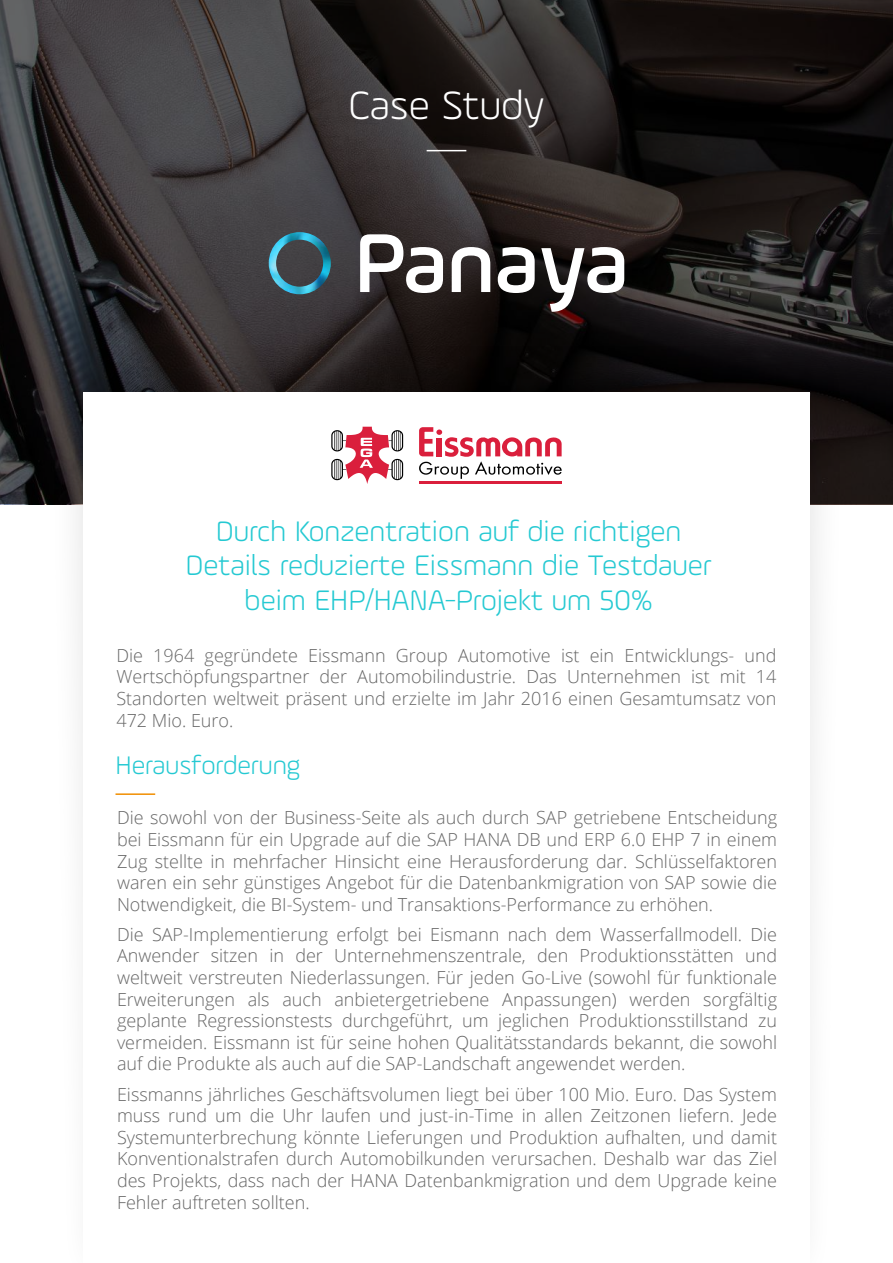
<style>
.page{position:relative;width:893px;height:1263px;background:#fff}
.page>*{position:absolute;margin:0;border:0;box-sizing:border-box;transform-origin:0 0}
.t1{font:300 42px "Ample";color:#fff}
.t2{font:300 30px/34.5px "Ample";color:#25c9d2;text-align:center}
.t3{font:300 27px "Ample";color:#25c9d2}
.t4{font:300 18px/21.6px "Open Sans";color:#666;text-align:justify}
</style>
<div class="page">
<svg style="left:0;top:0;width:893px;height:504px;background:#2b2828"></svg>
<hr style="left:427px;top:150px;width:39px;height:1px;background:#fff">
<div style="left:46px;top:340px;width:802px;height:923px;background:#000;opacity:.15"></div>
<div style="left:84px;top:393px;width:726px;height:870px;background:#fff"></div>
<hr style="left:116px;top:793px;width:39px;height:2px;background:#f18e00">
<svg style="left:331px;top:427px;width:72px;height:57px"></svg>
<hr style="left:419px;top:481px;width:143px;height:3px;background:#da1f3c">
<svg style="left:419px;top:427px;width:143px;height:52px"></svg>
<img style="left:269px;top:232px;width:62px;height:62px">
<svg style="left:360px;top:234px;width:83px;height:59px"></svg>
<svg style="left:452px;top:247px;width:38px;height:45px"></svg>
<svg style="left:498px;top:247px;width:37px;height:46px"></svg>
<svg style="left:541px;top:247px;width:83px;height:65px"></svg>
<h1 class="t1" style="left:348px;top:86px;width:198px">Case Study</h1>
<h2 class="t2" style="left:185px;top:515px;width:528px">Durch Konzentration auf die richtigen<br>Details reduzierte Eissmann die Testdauer beim EHP/HANA-Projekt um 50%</h2>
<p class="t4" style="left:116px;top:646px;width:662px">Die 1964 gegründete Eissmann Group Automotive ist ein Entwicklungs- und Wertschöpfungspartner der Automobilindustrie. Das Unternehmen ist mit 14<br>Standorten weltweit präsent und erzielte im Jahr 2016 einen Gesamtumsatz von 472 Mio. Euro.</p>
<h3 class="t3" style="left:116px;top:752px;width:186px">Herausforderung</h3>
<p class="t4" style="left:117px;top:809px;width:662px">Die sowohl von der Business-Seite als auch durch SAP getriebene Entscheidung bei Eissmann für ein Upgrade auf die SAP HANA DB und ERP 6.0 EHP 7 in einem Zug stellte in mehrfacher Hinsicht eine Herausforderung dar. Schlüsselfaktoren waren ein sehr günstiges Angebot für die Datenbankmigration von SAP sowie die Notwendigkeit, die BI-System- und Transaktions-Performance zu erhöhen.</p>
<p class="t4" style="left:117px;top:925px;width:662px">Die SAP-Implementierung erfolgt bei Eismann nach dem Wasserfallmodell. Die Anwender sitzen in der Unternehmenszentrale, den Produktionsstätten und weltweit verstreuten Niederlassungen. Für jeden Go-Live (sowohl für funktionale Erweiterungen als auch anbietergetriebene Anpassungen) werden sorgfältig geplante Regressionstests durchgeführt, um jeglichen Produktionsstillstand zu vermeiden. Eissmann ist für seine hohen Qualitätsstandards bekannt, die sowohl auf die Produkte als auch auf die SAP-Landschaft angewendet werden.</p>
<p class="t4" style="left:117px;top:1085px;width:662px">Eissmanns jährliches Geschäftsvolumen liegt bei über 100 Mio. Euro. Das System muss rund um die Uhr laufen und just-in-Time in allen Zeitzonen liefern. Jede Systemunterbrechung könnte Lieferungen und Produktion aufhalten, und damit Konventionalstrafen durch Automobilkunden verursachen. Deshalb war das Ziel des Projekts, dass nach der HANA Datenbankmigration und dem Upgrade keine Fehler auftreten sollten.</p>
</div>
